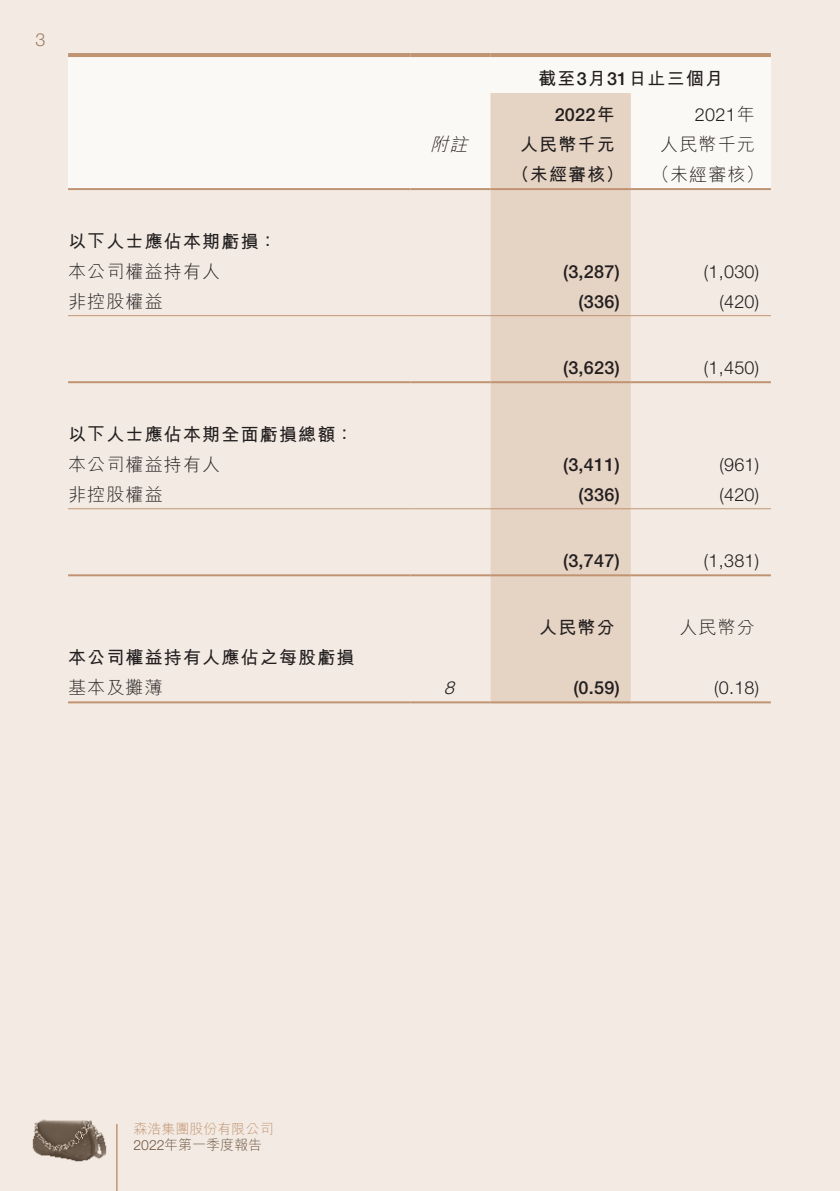
<style>
.page{position:relative;width:840px;height:1191px;background:#fff}
.page>*{position:absolute;margin:0;border:0;box-sizing:border-box;transform-origin:0 0}
._01_Body_Text{font:500 18px "Helvetica Neue LT Std";letter-spacing:.015em;color:#231f20}
._01_Body_Text-2{font:300 18px "Helvetica Neue LT Std";letter-spacing:.015em;color:#231f20}
._15_Table_Stub{font:700 18px "M Hei HK";letter-spacing:.065em;color:#231f20}
._15_Table_Stub-2{font:300 18px "M Hei HK";letter-spacing:.065em;color:#231f20}
._01_Body_Text-3{font:700 18px "M Hei HK";letter-spacing:.065em;color:#231f20}
._01_Body_Text-4{font:300 18px "M Hei HK";letter-spacing:.065em;color:#231f20}
._01_Body_Text-5{font:italic 300 18px "M Hei HK";color:#231f20}
.t1{font:300 18px "Helvetica Neue LT Std";color:#9f7c60}
._01_Body_Text-6{font:italic 300 18px "Helvetica Neue LT Std";color:#231f20}
.t2{font:300 14px/16px "M Hei HK";color:#c09473}
.s1{font-family:"Helvetica Neue LT Std";font-weight:500}
.s2{font-family:"M Hei HK"}
.s3{font-family:"M Hei HK";font-weight:700}
.s4{font-family:"Helvetica Neue LT Std";color:#6f5642}
.s5{color:#6f5642}
</style>
<div class="page">
<div style="left:0;top:0;width:839px;height:1191px;background:#f3ebe3"></div>
<img style="left:32px;top:1119px;width:75px;height:43px">
<hr style="left:116px;top:1123px;width:1px;height:68px;background:#c09473">
<div style="left:68px;top:57px;width:702px;height:131px;background:#fbf9f6"></div>
<div style="left:490px;top:93px;width:140px;height:95px;background:#e5d3c3"></div>
<div style="left:490px;top:190px;width:140px;height:511px;background:#e5d3c3"></div>
<hr style="left:68px;top:53px;width:342px;height:4px;background:#c09473">
<hr style="left:410px;top:53px;width:80px;height:4px;background:#c09473">
<hr style="left:490px;top:53px;width:280px;height:4px;background:#c09473">
<hr style="left:68px;top:188px;width:342px;height:2px;background:#c09473">
<hr style="left:410px;top:188px;width:80px;height:2px;background:#c09473">
<hr style="left:490px;top:188px;width:140px;height:2px;background:#c09473">
<hr style="left:630px;top:188px;width:140px;height:2px;background:#c09473">
<hr style="left:68px;top:315px;width:342px;height:1px;background:#c09473">
<hr style="left:410px;top:315px;width:80px;height:1px;background:#c09473">
<hr style="left:490px;top:315px;width:140px;height:1px;background:#c09473">
<hr style="left:630px;top:315px;width:140px;height:1px;background:#c09473">
<hr style="left:68px;top:381px;width:342px;height:2px;background:#c09473">
<hr style="left:410px;top:381px;width:80px;height:2px;background:#c09473">
<hr style="left:490px;top:381px;width:140px;height:2px;background:#c09473">
<hr style="left:630px;top:381px;width:140px;height:2px;background:#c09473">
<hr style="left:68px;top:508px;width:342px;height:1px;background:#c09473">
<hr style="left:410px;top:508px;width:80px;height:1px;background:#c09473">
<hr style="left:490px;top:508px;width:140px;height:1px;background:#c09473">
<hr style="left:630px;top:508px;width:140px;height:1px;background:#c09473">
<hr style="left:68px;top:574px;width:342px;height:2px;background:#c09473">
<hr style="left:410px;top:574px;width:80px;height:2px;background:#c09473">
<hr style="left:490px;top:574px;width:140px;height:2px;background:#c09473">
<hr style="left:630px;top:574px;width:140px;height:2px;background:#c09473">
<hr style="left:68px;top:701px;width:342px;height:2px;background:#c09473">
<hr style="left:410px;top:701px;width:80px;height:2px;background:#c09473">
<hr style="left:490px;top:701px;width:140px;height:2px;background:#c09473">
<hr style="left:630px;top:701px;width:140px;height:2px;background:#c09473">
<p class="t1" style="left:36px;top:28px;width:12px">3</p>
<p class="_15_Table_Stub" style="left:68px;top:228px;width:210px">以下人士應佔本期虧損：</p>
<p class="_15_Table_Stub-2" style="left:68px;top:258px;width:154px">本公司權益持有人</p>
<p class="_15_Table_Stub-2" style="left:68px;top:288px;width:96px">非控股權益</p>
<p class="_15_Table_Stub" style="left:68px;top:421px;width:287px">以下人士應佔本期全面虧損總額：</p>
<p class="_15_Table_Stub-2" style="left:68px;top:452px;width:154px">本公司權益持有人</p>
<p class="_15_Table_Stub-2" style="left:68px;top:482px;width:96px">非控股權益</p>
<p class="_15_Table_Stub" style="left:68px;top:644px;width:288px">本公司權益持有人應佔之每股虧損</p>
<p class="_15_Table_Stub-2" style="left:68px;top:675px;width:96px">基本及攤薄</p>
<p class="_01_Body_Text-5" style="left:430px;top:131px;width:45px">附註</p>
<p class="_01_Body_Text-6" style="left:443px;top:676px;width:17px">8</p>
<p class="_01_Body_Text-3" style="left:538px;top:65px;width:186px">截至<span class="s1">3</span>月<span class="s1">31</span>日止三個月</p>
<p class="_01_Body_Text-2" style="left:694px;top:103px;width:61px">2021<span class="s2">年</span></p>
<p class="_01_Body_Text" style="left:554px;top:104px;width:61px">2022<span class="s3">年</span></p>
<p class="_01_Body_Text-3" style="left:519px;top:131px;width:96px">人民幣千元</p>
<p class="_01_Body_Text-4" style="left:659px;top:131px;width:96px">人民幣千元</p>
<p class="_01_Body_Text-3" style="left:511px;top:161px;width:113px">（未經審核）</p>
<p class="_01_Body_Text-4" style="left:651px;top:161px;width:113px">（未經審核(</p>
<p class="_01_Body_Text" style="left:562px;top:261px;width:58px">)3,287(</p>
<p class="_01_Body_Text-2" style="left:703px;top:260px;width:57px">)1,030(</p>
<p class="_01_Body_Text" style="left:578px;top:291px;width:43px">)336(</p>
<p class="_01_Body_Text-2" style="left:719px;top:290px;width:41px">)420(</p>
<p class="_01_Body_Text" style="left:562px;top:357px;width:58px">)3,623(</p>
<p class="_01_Body_Text-2" style="left:703px;top:356px;width:57px">)1,450(</p>
<p class="_01_Body_Text" style="left:562px;top:454px;width:58px">)3,411(</p>
<p class="_01_Body_Text-2" style="left:719px;top:453px;width:41px">)961(</p>
<p class="_01_Body_Text" style="left:578px;top:484px;width:43px">)336(</p>
<p class="_01_Body_Text-2" style="left:719px;top:483px;width:41px">)420(</p>
<p class="_01_Body_Text" style="left:562px;top:550px;width:58px">)3,747(</p>
<p class="_01_Body_Text-2" style="left:703px;top:549px;width:57px">)1,381(</p>
<p class="_01_Body_Text-3" style="left:539px;top:614px;width:77px">人民幣分</p>
<p class="_01_Body_Text-4" style="left:679px;top:615px;width:77px">人民幣分</p>
<p class="_01_Body_Text" style="left:573px;top:677px;width:48px">)0.59(</p>
<p class="_01_Body_Text-2" style="left:713px;top:676px;width:46px">)0.18(</p>
<p class="t2" style="left:133px;top:1120px;width:142px">森浩集團股份有限公司<br><span class="s4">2022</span><span class="s5">年第一季度報告</span></p>
</div>
